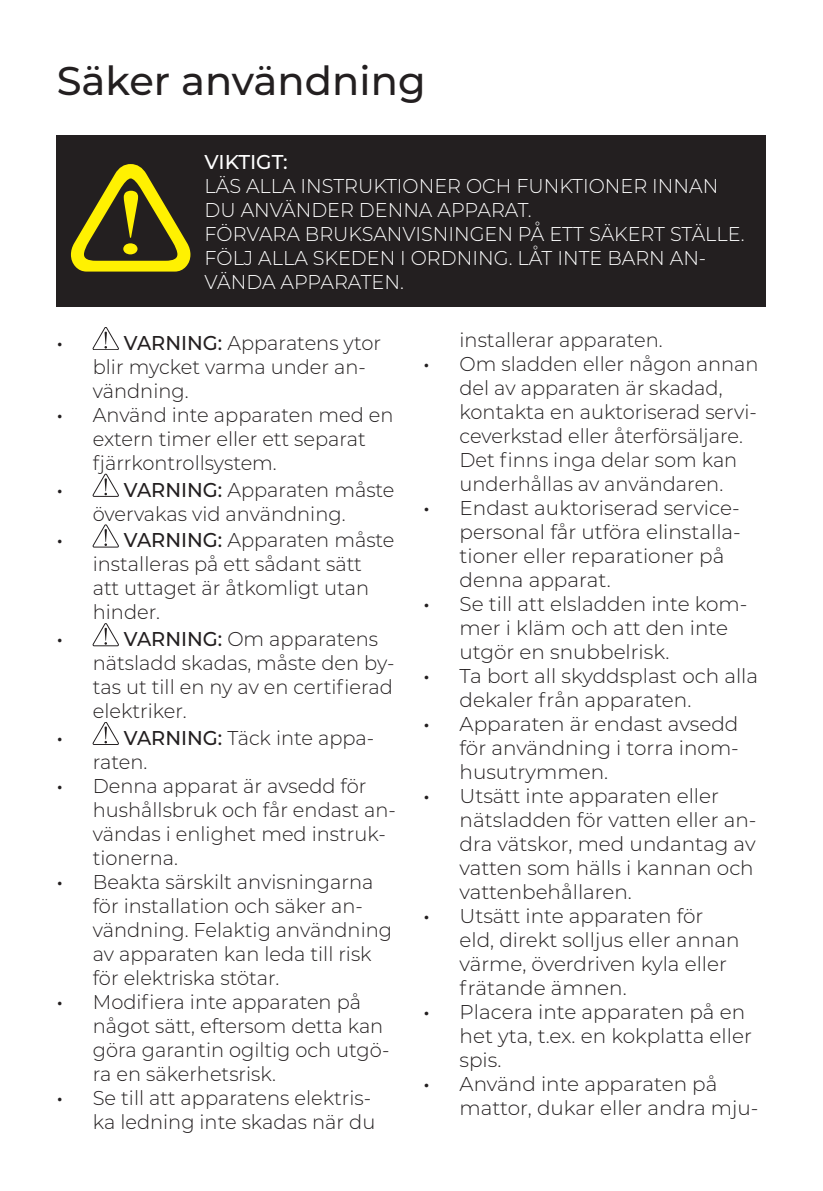
<style>
.page{position:relative;width:823px;height:1191px;background:#fff}
.page>*{position:absolute;margin:0;border:0;box-sizing:border-box;transform-origin:0 0}
.Otsikko_1{font:500 40px "Montserrat";color:#231f20}
.t1{font:300 20px/24px "Montserrat";color:#231f20}
.Leipis{font:300 20px/24px "Montserrat";color:#fff;scale:.96 1}
.Leipis_boldattu{font:500 20px "Montserrat";color:#fff}
.t2{font:500 20px "Montserrat";color:#231f20}
.s1{font-weight:500}
</style>
<div class="page">
<div style="left:57px;top:135px;width:708px;height:172px;background:#231f20"></div>
<svg style="left:71px;top:164px;width:119px;height:107px"></svg>
<svg style="left:93px;top:327px;width:26px;height:23px"></svg>
<svg style="left:93px;top:474px;width:26px;height:22px"></svg>
<svg style="left:93px;top:524px;width:26px;height:23px"></svg>
<svg style="left:93px;top:623px;width:26px;height:23px"></svg>
<svg style="left:93px;top:722px;width:26px;height:22px"></svg>
<p class="Otsikko_1" style="left:57px;top:53px;width:370px">Säker användning</p>
<p class="Leipis_boldattu" style="left:204px;top:148px;width:85px">VIKTIGT:</p>
<p class="Leipis" style="left:204px;top:173px;width:536px">LÄS ALLA INSTRUKTIONER OCH FUNKTIONER INNAN<br>DU ANVÄNDER DENNA APPARAT.</p>
<p class="Leipis" style="left:204px;top:221px;width:563px">FÖRVARA BRUKSANVISNINGEN PÅ ETT SÄKERT STÄLLE.</p>
<p class="Leipis" style="left:204px;top:245px;width:523px">FÖLJ ALLA SKEDEN I ORDNING. LÅT INTE BARN AN-<br>VÄNDA APPARATEN.</p>
<p class="t2" style="left:57px;top:329px;width:8px">•</p>
<p class="t1" style="left:93px;top:330px;width:290px;text-indent:31px"><span class="s1">VARNING:</span> Apparatens ytor blir mycket varma under an&shy;vändning.</p>
<p class="t1" style="left:93px;top:402px;width:302px;text-indent:-36px"><span class="s1">•</span> Använd inte apparaten med en extern timer eller ett separat fjärrkontrollsystem.</p>
<p class="t2" style="left:57px;top:475px;width:8px">•</p>
<p class="t1" style="left:93px;top:477px;width:303px;text-indent:31px"><span class="s1">VARNING:</span> Apparaten måste övervakas vid användning.</p>
<p class="t2" style="left:57px;top:526px;width:8px">•</p>
<p class="t1" style="left:93px;top:527px;width:303px;text-indent:31px"><span class="s1">VARNING:</span> Apparaten måste installeras på ett sådant sätt<br>att uttaget är åtkomligt utan hinder.</p>
<p class="t2" style="left:57px;top:625px;width:8px">•</p>
<p class="t1" style="left:93px;top:626px;width:303px;text-indent:31px"><span class="s1">VARNING:</span> Om apparatens nätsladd skadas, måste den by&shy;tas ut till en ny av en certifierad elektriker.</p>
<p class="t2" style="left:57px;top:723px;width:8px">•</p>
<p class="t1" style="left:93px;top:725px;width:283px;text-indent:31px"><span class="s1">VARNING:</span> Täck inte appa&shy;raten.</p>
<p class="t1" style="left:93px;top:773px;width:304px;text-indent:-36px"><span class="s1">•</span> Denna apparat är avsedd för hushållsbruk och får endast an&shy;vändas i enlighet med instruk&shy;tionerna.</p>
<p class="t1" style="left:93px;top:869px;width:300px;text-indent:-36px"><span class="s1">•</span> Beakta särskilt anvisningarna för installation och säker an&shy;vändning. Felaktig användning av apparaten kan leda till risk för elektriska stötar.</p>
<p class="t1" style="left:93px;top:989px;width:298px;text-indent:-36px"><span class="s1">•</span> Modifiera inte apparaten på något sätt, eftersom detta kan göra garantin ogiltig och utgö&shy;ra en säkerhetsrisk.</p>
<p class="t1" style="left:57px;top:1085px;width:320px;text-align:right"><span class="s1">•</span> Se till att apparatens elektris&shy;ka ledning inte skadas när du</p>
<p class="t1" style="left:459px;top:327px;width:204px">installerar apparaten.</p>
<p class="t1" style="left:459px;top:351px;width:300px;text-indent:-36px"><span class="s1">•</span> Om sladden eller någon annan del av apparaten är skadad, kontakta en auktoriserad servi&shy;ceverkstad eller återförsäljare.<br>Det finns inga delar som kan underhållas av användaren.</p>
<p class="t1" style="left:459px;top:495px;width:283px;text-indent:-36px"><span class="s1">•</span> Endast auktoriserad service&shy;personal får utföra elinstalla&shy;tioner eller reparationer på denna apparat.</p>
<p class="t1" style="left:459px;top:591px;width:289px;text-indent:-36px"><span class="s1">•</span> Se till att elsladden inte kom&shy;mer i kläm och att den inte utgör en snubbelrisk.</p>
<p class="t1" style="left:459px;top:663px;width:300px;text-indent:-36px"><span class="s1">•</span> Ta bort all skyddsplast och alla dekaler från apparaten.</p>
<p class="t1" style="left:459px;top:711px;width:281px;text-align:justify;text-indent:-36px"><span class="s1">•</span> Apparaten är endast avsedd för användning i torra inom&shy;husutrymmen.</p>
<p class="t1" style="left:459px;top:783px;width:298px;text-indent:-36px"><span class="s1">•</span> Utsätt inte apparaten eller nätsladden för vatten eller an&shy;dra vätskor, med undantag av vatten som hälls i kannan och vattenbehållaren.</p>
<p class="t1" style="left:459px;top:903px;width:281px;text-indent:-36px"><span class="s1">•</span> Utsätt inte apparaten för eld, direkt solljus eller annan värme, överdriven kyla eller frätande ämnen.</p>
<p class="t1" style="left:459px;top:999px;width:293px;text-indent:-36px"><span class="s1">•</span> Placera inte apparaten på en het yta, t.ex. en kokplatta eller spis.</p>
<p class="t1" style="left:459px;top:1071px;width:300px;text-indent:-36px"><span class="s1">•</span> Använd inte apparaten på mattor, dukar eller andra mju-</p>
</div>
